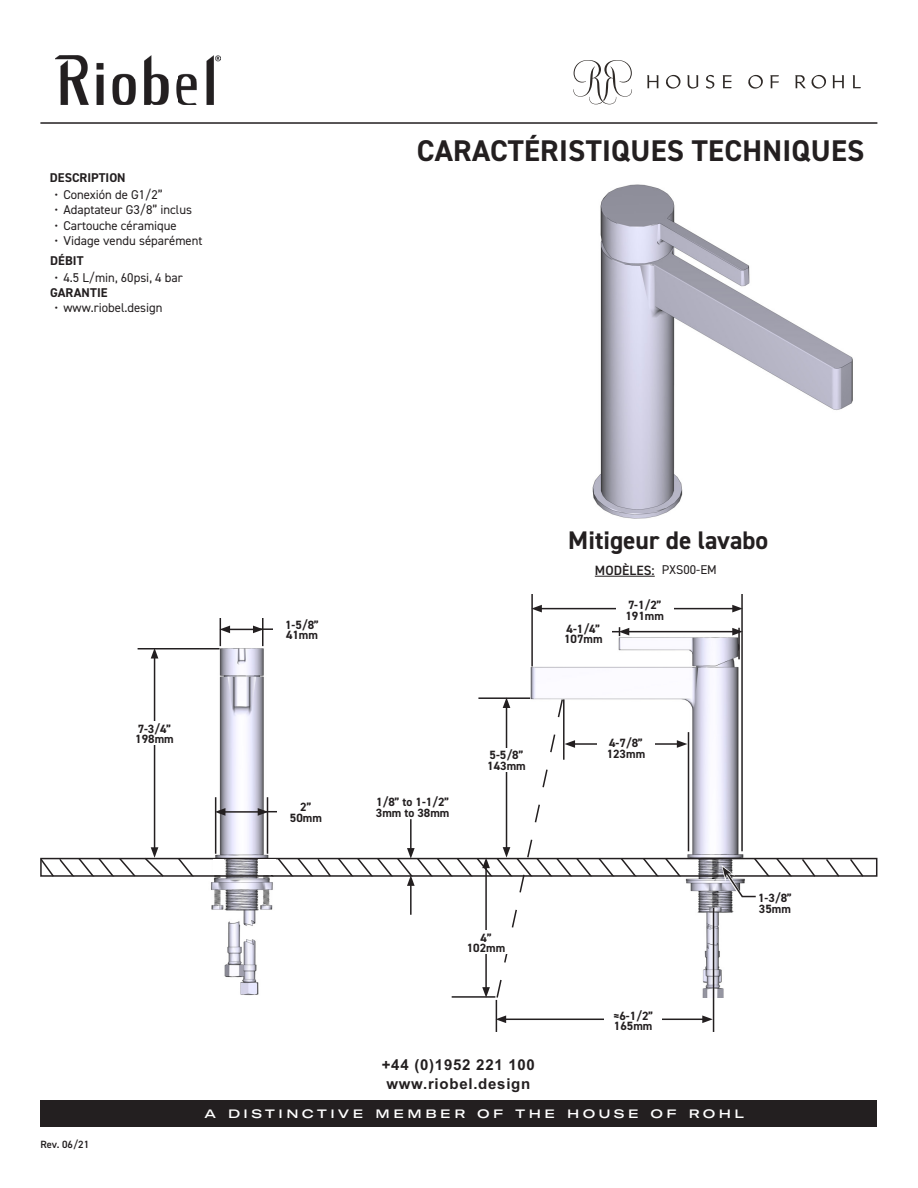
<style>
.page{position:relative;width:918px;height:1188px;background:#fff}
.page>*{position:absolute;margin:0;border:0;box-sizing:border-box;transform-origin:0 0}
.t1{font:700 30px "DIN2014";letter-spacing:.01em;color:#231f20}
.Product_Title{font:700 25.5px "DIN2014";color:#231f20}
.t2{font:700 15px/18.8px "Arial";letter-spacing:.05em;color:#231f20;text-align:center}
.t3{font:600 13.5px "DIN2014";letter-spacing:.01em;color:#231f20}
.Basic_Content{font:12.75px "DIN2014";color:#231f20}
.Headings{font:700 12.75px "DIN2014";color:#231f20}
.Measurements{font:700 12px "DIN2014";color:#231f20}
.t4{font:500 expanded 12px "GT America";letter-spacing:.3em;color:#fff}
.t5{font:600 10.5px "DIN2014";letter-spacing:-.005em;color:#231f20}
</style>
<div class="page">
<hr style="left:595px;top:576px;width:60px;height:1px;background:#231f20">
<img style="left:137px;top:618px;width:127px;height:79px">
<img style="left:530px;top:612px;width:210px;height:85px">
<img style="left:592px;top:86px;width:286px;height:433px">
<div style="left:40px;top:1100px;width:837px;height:27px;background:#231f20"></div>
<svg style="left:573px;top:60px;width:59px;height:44px"></svg>
<svg style="left:647px;top:75px;width:11px;height:13px"></svg>
<svg style="left:687px;top:75px;width:11px;height:14px"></svg>
<svg style="left:706px;top:75px;width:8px;height:14px"></svg>
<svg style="left:723px;top:75px;width:9px;height:13px"></svg>
<svg style="left:748px;top:75px;width:15px;height:14px"></svg>
<svg style="left:666px;top:75px;width:15px;height:14px"></svg>
<svg style="left:770px;top:75px;width:9px;height:13px"></svg>
<svg style="left:795px;top:75px;width:31px;height:14px"></svg>
<svg style="left:832px;top:75px;width:12px;height:13px"></svg>
<svg style="left:853px;top:75px;width:8px;height:13px"></svg>
<img style="left:55px;top:55px;width:165px;height:49px">
<hr style="left:40px;top:122px;width:837px;height:2px;background:#231f20">
<hr style="left:138px;top:648px;width:82px;height:2px;background:#231f20">
<hr style="left:154px;top:656px;width:1px;height:194px;background:#231f20">
<svg style="left:151px;top:649px;width:7px;height:10px"></svg>
<svg style="left:220px;top:618px;width:44px;height:28px"></svg>
<hr style="left:260px;top:628px;width:24px;height:2px;background:#231f20">
<div style="left:273px;top:618px;width:58px;height:23px;background:#fff"></div>
<hr style="left:531px;top:594px;width:2px;height:72px;background:#231f20">
<hr style="left:741px;top:594px;width:2px;height:257px;background:#231f20">
<hr style="left:540px;top:608px;width:195px;height:1px;background:#231f20">
<svg style="left:531px;top:605px;width:11px;height:7px"></svg>
<svg style="left:732px;top:605px;width:11px;height:7px"></svg>
<div style="left:616px;top:598px;width:57px;height:24px;background:#fff"></div>
<hr style="left:738px;top:628px;width:2px;height:31px;background:#231f20">
<hr style="left:627px;top:631px;width:108px;height:1px;background:#231f20">
<svg style="left:619px;top:627px;width:10px;height:9px"></svg>
<svg style="left:732px;top:628px;width:11px;height:7px"></svg>
<hr style="left:585px;top:631px;width:35px;height:1px;background:#231f20">
<div style="left:555px;top:622px;width:57px;height:23px;background:#fff"></div>
<hr style="left:713px;top:908px;width:1px;height:124px;background:#231f20">
<hr style="left:504px;top:1019px;width:201px;height:1px;background:#231f20">
<svg style="left:497px;top:1015px;width:9px;height:8px"></svg>
<svg style="left:702px;top:1015px;width:11px;height:8px"></svg>
<div style="left:605px;top:1008px;width:57px;height:24px;background:#fff"></div>
<hr style="left:496px;top:1000px;width:1px;height:32px;background:#231f20">
<svg style="left:40px;top:697px;width:838px;height:302px"></svg>
<p class="Headings" style="left:50px;top:169px;width:77px">DESCRIPTION</p>
<p class="Basic_Content" style="left:54px;top:187px;width:110px">• Conexión de G1/2”</p>
<p class="Basic_Content" style="left:54px;top:202px;width:139px">• Adaptateur G3/8” inclus</p>
<p class="Basic_Content" style="left:54px;top:217px;width:124px">• Cartouche céramique</p>
<p class="Basic_Content" style="left:54px;top:233px;width:150px">• Vidage vendu séparément</p>
<p class="Headings" style="left:50px;top:252px;width:35px">DÉBIT</p>
<p class="Basic_Content" style="left:54px;top:269px;width:130px">• 4.5 L/min, 60psi, 4 bar</p>
<p class="Headings" style="left:50px;top:284px;width:59px">GARANTIE</p>
<p class="Basic_Content" style="left:54px;top:300px;width:110px">• www.riobel.design</p>
<p class="t1" style="left:417px;top:131px;width:449px">CARACTÉRISTIQUES TECHNIQUES</p>
<p class="Measurements" style="left:138px;top:721px;width:35px">7-3/4”</p>
<p class="Measurements" style="left:135px;top:731px;width:40px">198mm</p>
<p class="Measurements" style="left:285px;top:617px;width:35px">1-5/8”</p>
<p class="Measurements" style="left:286px;top:627px;width:34px">41mm</p>
<p class="Measurements" style="left:300px;top:799px;width:13px">2”</p>
<p class="Measurements" style="left:290px;top:810px;width:34px">50mm</p>
<p class="Product_Title" style="left:568px;top:523px;width:201px">Mitigeur de lavabo</p>
<p class="t3" style="left:595px;top:561px;width:61px">MODÈLES:</p>
<p class="Basic_Content" style="left:662px;top:562px;width:56px">PXS00-EM</p>
<p class="Measurements" style="left:567px;top:621px;width:35px">4-1/4”</p>
<p class="Measurements" style="left:564px;top:631px;width:40px">107mm</p>
<p class="Measurements" style="left:628px;top:597px;width:35px">7-1/2”</p>
<p class="Measurements" style="left:626px;top:607px;width:40px">191mm</p>
<p class="Measurements" style="left:376px;top:794px;width:75px">1/8” to 1-1/2”</p>
<p class="Measurements" style="left:376px;top:805px;width:75px">3mm to 38mm</p>
<p class="Measurements" style="left:490px;top:747px;width:35px">5-5/8”</p>
<p class="Measurements" style="left:487px;top:758px;width:40px">143mm</p>
<p class="Measurements" style="left:481px;top:930px;width:13px">4”</p>
<p class="Measurements" style="left:467px;top:940px;width:40px">102mm</p>
<p class="t2" style="left:382px;top:1055px;width:155px">+44 (0)1952 221 100 www.riobel.design</p>
<p class="Measurements" style="left:609px;top:735px;width:35px">4-7/8”</p>
<p class="Measurements" style="left:607px;top:746px;width:40px">123mm</p>
<p class="Measurements" style="left:613px;top:1007px;width:41px">≈6-1/2”</p>
<p class="Measurements" style="left:614px;top:1018px;width:40px">165mm</p>
<p class="Measurements" style="left:758px;top:890px;width:35px">1-3/8”</p>
<p class="Measurements" style="left:759px;top:901px;width:34px">35mm</p>
<p class="t5" style="left:40px;top:1138px;width:50px">Rev. 06/21</p>
<p class="t4" style="left:204px;top:1106px;width:541px">A DISTINCTIVE MEMBER OF THE HOUSE OF ROHL</p>
</div>
